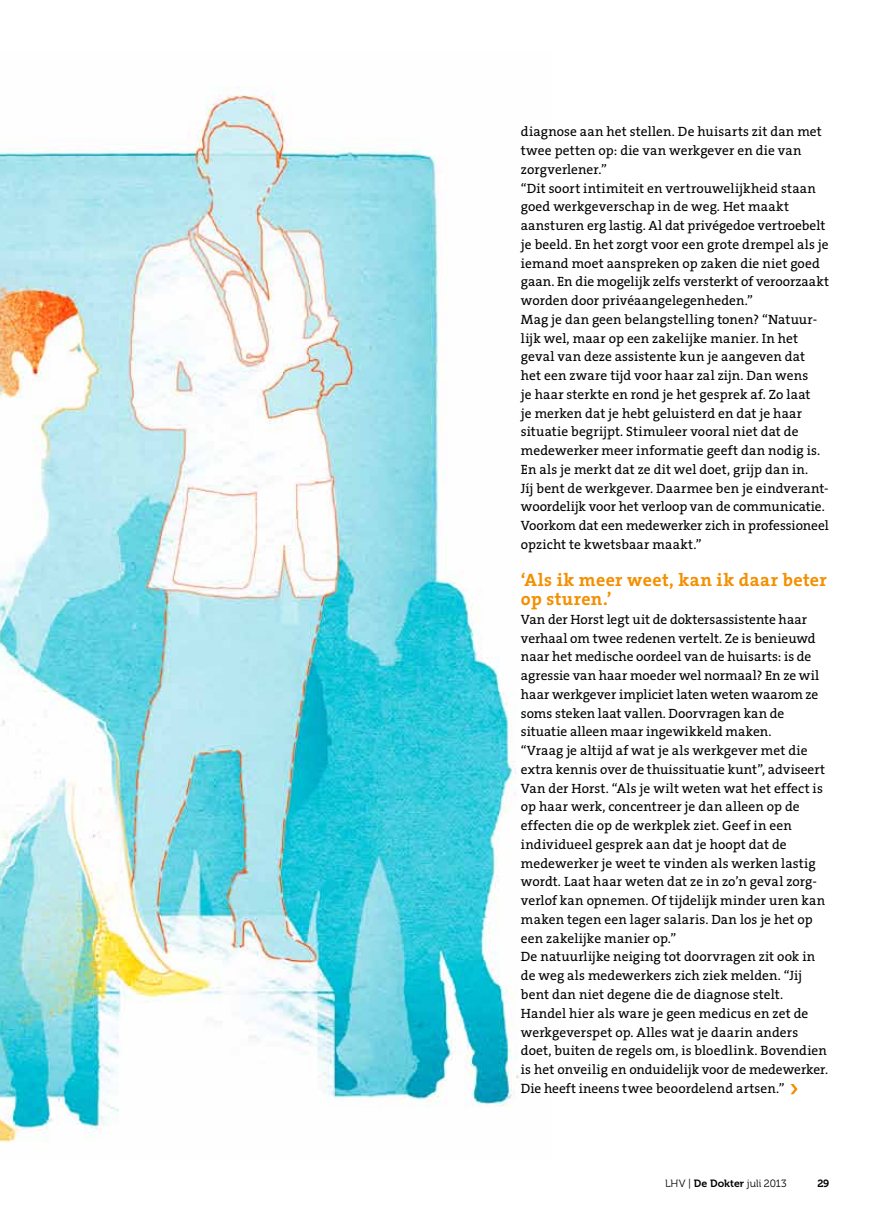
<style>
.page{position:relative;width:893px;height:1212px;background:#fff}
.page>*{position:absolute;margin:0;border:0;box-sizing:border-box;transform-origin:0 0}
.t1{font:700 18px/18.8px "The Serif B7";letter-spacing:.02em;color:#f38f00}
.t2{font:13.5px/18.8px "The Serif B5 Plain";letter-spacing:.005em;color:#000}
.t3{font:10.5px "Museo 300";color:#000}
.t4{font:10.5px "Museo 700";color:#000}
.s1{font-family:"Museo 700"}
</style>
<div class="page">
<img style="left:0;top:87px;width:519px;height:1056px">
<svg style="left:790px;top:1084px;width:8px;height:10px"></svg>
<p class="t2" style="left:521px;top:123px;width:310px">diagnose aan het stellen. De huisarts zit dan met twee petten op: die van werkgever en die van zorgverlener.”<br>“Dit soort intimiteit en vertrouwelijkheid staan goed werkgeverschap in de weg. Het maakt aansturen erg lastig. Al dat privégedoe vertroebelt je beeld. En het zorgt voor een grote drempel als je iemand moet aanspreken op zaken die niet goed gaan. En die mogelijk zelfs versterkt of veroorzaakt worden door privéaangelegenheden.”<br>Mag je dan geen belangstelling tonen? “Natuur&shy;lijk wel, maar op een zakelijke manier. In het geval van deze assistente kun je aangeven dat<br>het een zware tijd voor haar zal zijn. Dan wens<br>je haar sterkte en rond je het gesprek af. Zo laat<br>je merken dat je hebt geluisterd en dat je haar situatie begrijpt. Stimuleer vooral niet dat de medewerker meer informatie geeft dan nodig is.<br>En als je merkt dat ze dit wel doet, grijp dan in.<br>Jíj bent de werkgever. Daarmee ben je eindverant&shy;woordelijk voor het verloop van de communicatie.<br>Voorkom dat een medewerker zich in professioneel opzicht te kwetsbaar maakt.”</p>
<h1 class="t1" style="left:521px;top:571px;width:307px">‘Als ik meer weet, kan ik daar beter op sturen.’</h1>
<p class="t2" style="left:521px;top:610px;width:309px">Van der Horst legt uit de doktersassistente haar verhaal om twee redenen vertelt. Ze is benieuwd naar het medische oordeel van de huisarts: is de agressie van haar moeder wel normaal? En ze wil haar werkgever impliciet laten weten waarom ze soms steken laat vallen. Doorvragen kan de situatie alleen maar ingewikkeld maken.<br>“Vraag je altijd af wat je als werkgever met die extra kennis over de thuissituatie kunt”, adviseert Van der Horst. “Als je wilt weten wat het effect is op haar werk, concentreer je dan alleen op de effecten die op de werkplek ziet. Geef in een individueel gesprek aan dat je hoopt dat de medewerker je weet te vinden als werken lastig wordt. Laat haar weten dat ze in zo’n geval zorg&shy;verlof kan opnemen. Of tijdelijk minder uren kan maken tegen een lager salaris. Dan los je het op een zakelijke manier op.”<br>De natuurlijke neiging tot doorvragen zit ook in de weg als medewerkers zich ziek melden. “Jij bent dan niet degene die de diagnose stelt.<br>Handel hier als ware je geen medicus en zet de werkgeverspet op. Alles wat je daarin anders doet, buiten de regels om, is bloedlink. Bovendien is het onveilig en onduidelijk voor de medewerker.<br>Die heeft ineens twee beoordelend artsen.”</p>
<p class="t3" style="left:665px;top:1177px;width:123px">LHV | <span class="s1">De Dokter</span> juli 2013</p>
<p class="t4" style="left:817px;top:1177px;width:13px">29</p>
</div>
